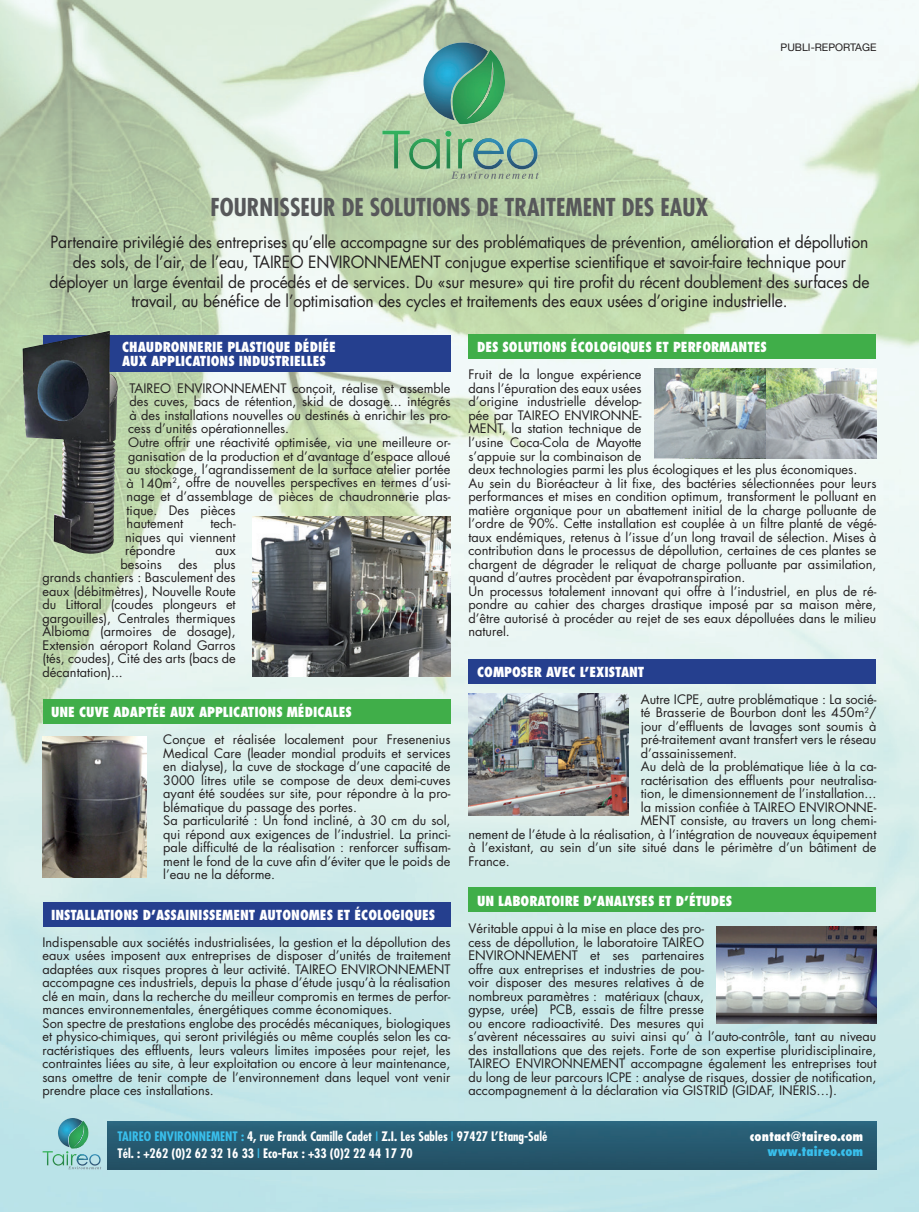
<style>
.page{position:relative;width:919px;height:1212px;background:#fff}
.page>*{position:absolute;margin:0;border:0;box-sizing:border-box;transform-origin:0 0}
.t1{font:700 condensed 24px "Futura";color:#57585a}
.t2{font:16.5px/19.5px "Futura";letter-spacing:-.01em;color:#231f20;text-align:center;scale:.95 1}
.t3{font:800 condensed 13.5px/13.5px "Futura";color:#fff}
.t4{font:12.75px/13.5px "Futura";color:#231f20}
.t5{font:700 condensed 12.75px/16.5px "Futura";color:#fff}
.t6{font:800 condensed 12.75px "Futura";color:#fff}
.t7{font:800 condensed 12.75px "Futura";color:#39beeb}
.t8{font:10.5px "Helvetica Neue";color:#231f20}
.s1{color:#39beeb}
.s2{font-weight:400;color:#39beeb}
</style>
<div class="page">
<img style="left:0;top:0;width:663px;height:631px">
<img style="left:663px;top:0;width:255px;height:1212px">
<img style="left:0;top:631px;width:664px;height:581px">
<div style="left:43px;top:699px;width:407px;height:24px;background:#40ae49"></div>
<div style="left:43px;top:902px;width:407px;height:24px;background:#253f8e"></div>
<div style="left:43px;top:335px;width:407px;height:37px;background:#253f8e"></div>
<div style="left:468px;top:335px;width:408px;height:24px;background:#40ae49"></div>
<div style="left:468px;top:660px;width:408px;height:24px;background:#253f8e"></div>
<div style="left:468px;top:887px;width:408px;height:24px;background:#40ae49"></div>
<img style="left:107px;top:1121px;width:769px;height:48px">
<img style="left:43px;top:1118px;width:58px;height:36px">
<img style="left:58px;top:1118px;width:27px;height:29px">
<img style="left:69px;top:1121px;width:20px;height:28px">
<img style="left:43px;top:1151px;width:33px;height:15px">
<img style="left:76px;top:1154px;width:25px;height:12px">
<svg style="left:68px;top:1166px;width:33px;height:3px"></svg>
<img style="left:382px;top:43px;width:156px;height:95px">
<img style="left:422px;top:43px;width:73px;height:78px">
<img style="left:452px;top:50px;width:53px;height:74px">
<img style="left:382px;top:131px;width:91px;height:39px">
<img style="left:473px;top:138px;width:65px;height:32px">
<svg style="left:451px;top:171px;width:88px;height:8px"></svg>
<img style="left:253px;top:517px;width:197px;height:159px">
<img style="left:23px;top:331px;width:95px;height:223px">
<img style="left:43px;top:736px;width:103px;height:141px">
<img style="left:654px;top:368px;width:222px;height:90px">
<img style="left:468px;top:693px;width:160px;height:123px">
<img style="left:716px;top:926px;width:160px;height:97px">
<p class="t8" style="left:780px;top:41px;width:97px">PUBLI-REPORTAGE</p>
<h1 class="t1" style="left:210px;top:191px;width:499px">FOURNISSEUR DE SOLUTIONS DE TRAITEMENT DES EAUX</h1>
<p class="t2" style="left:50px;top:232px;width:864px">Partenaire privilégié des entreprises qu’elle accompagne sur des problématiques de prévention, amélioration et dépollution des sols, de l’air, de l’eau, TAIREO ENVIRONNEMENT conjugue expertise scientifique et savoir-faire technique pour déployer un large éventail de procédés et de services. Du «sur mesure» qui tire profit du récent doublement des surfaces de travail, au bénéfice de l’optimisation des cycles et traitements des eaux usées d’origine industrielle.</p>
<p class="t3" style="left:122px;top:341px;width:215px">CHAUDRONNERIE PLASTIQUE DÉDIÉE<br>AUX APPLICATIONS INDUSTRIELLES</p>
<p class="t4" style="left:127px;top:381px;width:325px">TAIREO ENVIRONNEMENT conçoit, réalise et assemble des cuves, bacs de rétention, skid de dosage... intégrés à des installations nouvelles ou destinés à enrichir les pro&shy;cess d’unités opérationnelles.<br>Outre offrir une réactivité optimisée, via une meilleure or&shy;ganisation de la production et d’avantage d’espace alloué au stockage, l’agrandissement de la surface atelier portée à 140m<sup>2</sup>, offre de nouvelles perspectives en termes d’usi&shy;nage et d’assemblage de pièces de chaudronnerie plas&shy;tique. Des pièces<br>hautement</p>
<p class="t3" style="left:477px;top:341px;width:291px">DES SOLUTIONS ÉCOLOGIQUES ET PERFORMANTES</p>
<p class="t4" style="left:468px;top:368px;width:409px">Fruit de la longue expérience<br>dans l’épuration des eaux usées<br>d’origine industrielle dévelop-<br>pée par TAIREO ENVIRONNE-<br>MENT, la station technique de<br>l’usine Coca-Cola de Mayotte<br>s’appuie sur la combinaison de<br>deux technologies parmi les plus écologiques et les plus économiques.<br>Au sein du Bioréacteur à lit fixe, des bactéries sélectionnées pour leurs performances et mises en condition optimum, transforment le polluant en matière organique pour un abattement initial de la charge polluante de l’ordre de 90%. Cette installation est couplée à un filtre planté de végé&shy;taux endémiques, retenus à l’issue d’un long travail de sélection. Mises à contribution dans le processus de dépollution, certaines de ces plantes se chargent de dégrader le reliquat de charge polluante par assimilation, quand d’autres procèdent par évapotranspiration.<br>Un processus totalement innovant qui offre à l’industriel, en plus de ré&shy;pondre au cahier des charges drastique imposé par sa maison mère, d’être autorisé à procéder au rejet de ses eaux dépolluées dans le milieu naturel.</p>
<p class="t3" style="left:477px;top:665px;width:169px">COMPOSER AVEC L’EXISTANT</p>
<p class="t4" style="left:640px;top:692px;width:237px">Autre ICPE, autre problématique : La socié-</p>
<p class="t4" style="left:640px;top:705px;width:237px">té Brasserie de Bourbon dont les 450m<sup>2</sup>/</p>
<p class="t4" style="left:640px;top:719px;width:237px">jour d’effluents de lavages sont soumis à</p>
<p class="t4" style="left:640px;top:732px;width:237px">pré-traitement avant transfert vers le réseau</p>
<p class="t4" style="left:640px;top:746px;width:98px">d’assainissement.</p>
<p class="t4" style="left:640px;top:759px;width:237px">Au delà de la problématique liée à la ca-</p>
<p class="t4" style="left:640px;top:773px;width:237px">ractérisation des effluents pour neutralisa-</p>
<p class="t4" style="left:640px;top:786px;width:237px">tion, le dimensionnement de l’installation...</p>
<p class="t4" style="left:640px;top:800px;width:237px">la mission confiée à TAIREO ENVIRONNE-</p>
<p class="t4" style="left:640px;top:813px;width:237px">MENT consiste, au travers un long chemi-</p>
<p class="t4" style="left:468px;top:827px;width:409px">nement de l’étude à la réalisation, à l’intégration de nouveaux équipement</p>
<p class="t4" style="left:468px;top:840px;width:409px">à l’existant, au sein d’un site situé dans le périmètre d’un bâtiment de</p>
<p class="t4" style="left:468px;top:854px;width:43px">France.</p>
<p class="t3" style="left:477px;top:894px;width:257px">UN LABORATOIRE D’ANALYSES ET D’ÉTUDES</p>
<p class="t4" style="left:468px;top:921px;width:409px">Véritable appui à la mise en place des pro-<br>cess de dépollution, le laboratoire TAIREO<br>ENVIRONNEMENT et ses partenaires<br>offre aux entreprises et industries de pou-<br>voir disposer des mesures relatives à de<br>nombreux paramètres : matériaux (chaux,<br>gypse, urée) PCB, essais de filtre presse<br>ou encore radioactivité. Des mesures qui<br>s’avèrent nécessaires au suivi ainsi qu’ à l’auto-contrôle, tant au niveau des installations que des rejets. Forte de son expertise pluridisciplinaire, TAIREO ENVIRONNEMENT accompagne également les entreprises tout du long de leur parcours ICPE : analyse de risques, dossier de notification, accompagnement à la déclaration via GISTRID (GIDAF, INÉRIS…).</p>
<p class="t4" style="left:125px;top:516px;width:112px;text-align:justify;text-indent:85px">tech&shy;niques qui viennent répondre</p>
<p class="t4" style="left:215px;top:543px;width:22px">aux</p>
<p class="t4" style="left:43px;top:557px;width:195px;text-align:justify;text-indent:171px">plus grands chantiers : Basculement des eaux (débitmètres), Nouvelle Route du Littoral (coudes plongeurs et gargouilles), Centrales thermiques Albioma (armoires de dosage), Extension aéroport Roland Garros (tés, coudes), Cité des arts (bacs de décantation)...</p>
<p class="t3" style="left:51px;top:705px;width:302px">UNE CUVE ADAPTÉE AUX APPLICATIONS MÉDICALES</p>
<p class="t4" style="left:163px;top:732px;width:289px">Conçue et réalisée localement pour Fresenenius Medical Care (leader mondial produits et services en dialyse), la cuve de stockage d’une capacité de 3000 litres utile se compose de deux demi-cuves ayant été soudées sur site, pour répondre à la pro&shy;blématique du passage des portes.<br>Sa particularité : Un fond incliné, à 30 cm du sol, qui répond aux exigences de l’industriel. La princi&shy;pale difficulté de la réalisation : renforcer suffisam&shy;ment le fond de la cuve afin d’éviter que le poids de l’eau ne la déforme.</p>
<p class="t3" style="left:51px;top:908px;width:385px">INSTALLATIONS D’ASSAINISSEMENT AUTONOMES ET ÉCOLOGIQUES</p>
<p class="t4" style="left:43px;top:935px;width:409px">Indispensable aux sociétés industrialisées, la gestion et la dépollution des eaux usées imposent aux entreprises de disposer d’unités de traitement adaptées aux risques propres à leur activité. TAIREO ENVIRONNEMENT accompagne ces industriels, depuis la phase d’étude jusqu’à la réalisation clé en main, dans la recherche du meilleur compromis en termes de perfor&shy;mances environnementales, énergétiques comme économiques.<br>Son spectre de prestations englobe des procédés mécaniques, biologiques et physico-chimiques, qui seront privilégiés ou même couplés selon les ca&shy;ractéristiques des effluents, leurs valeurs limites imposées pour rejet, les contraintes liées au site, à leur exploitation ou encore à leur maintenance, sans omettre de tenir compte de l’environnement dans lequel vont venir prendre place ces installations.</p>
<p class="t4" style="left:121px;top:557px;width:43px">besoins</p>
<p class="t4" style="left:178px;top:557px;width:21px">des</p>
<p class="t5" style="left:118px;top:1128px;width:431px"><span class="s1">TAIREO ENVIRONNEMENT :</span> 4, rue Franck Camille Cadet <span class="s2">I</span> Z.I. Les Sables <span class="s2">I</span> 97427 L’Etang-Salé<br>Tél. : +262 (0)2 62 32 16 33 <span class="s2">I</span> Eco-Fax : +33 (0)2 22 44 17 70</p>
<p class="t6" style="left:749px;top:1128px;width:115px">contact@taireo.com</p>
<p class="t7" style="left:767px;top:1143px;width:97px">www.taireo.com</p>
</div>
